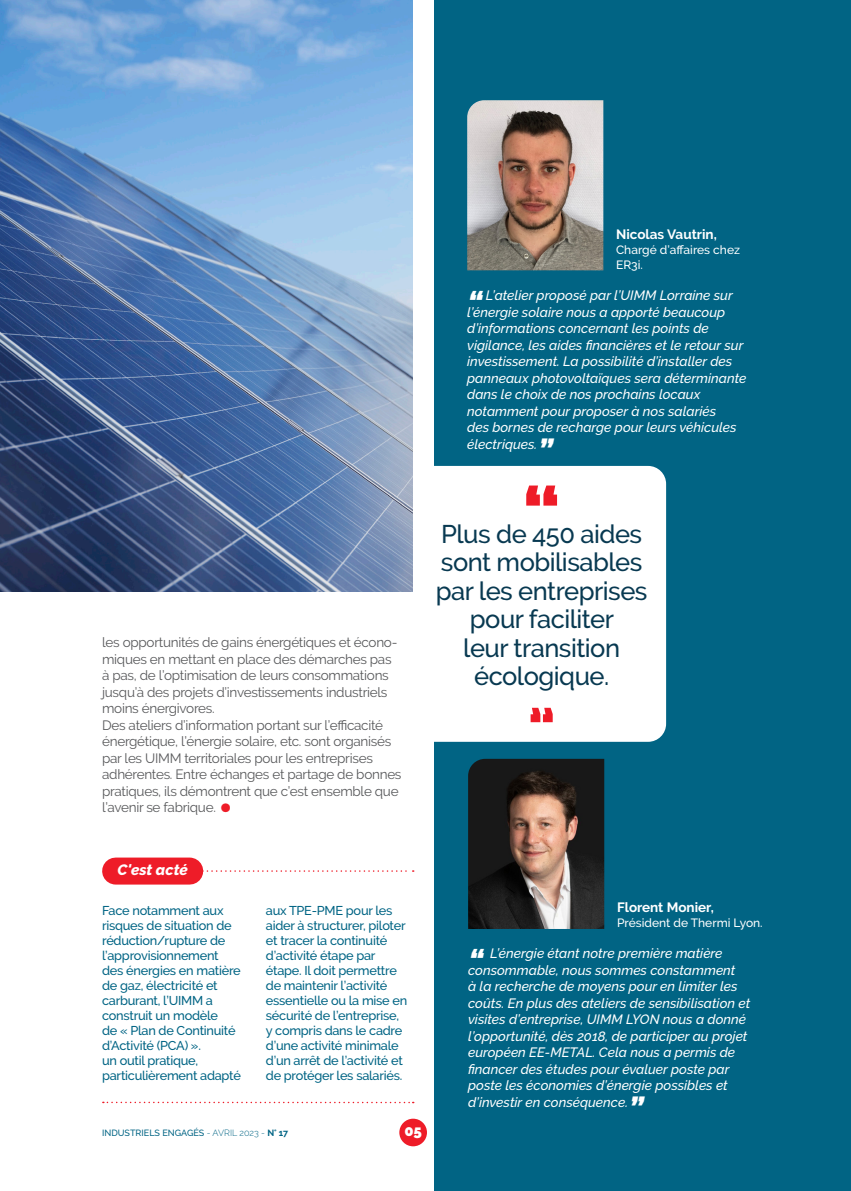
<style>
.page{position:relative;width:851px;height:1191px;background:#fff}
.page>*{position:absolute;margin:0;border:0;box-sizing:border-box;transform-origin:0 0}
._04_texte_courant{font:900 37.5px "Raleway";color:#ee1c28}
._09_Portrait_Texte_I{font:italic 800 33px "Raleway";color:#fff}
._09_Portrait_Exergue{font:500 25.5px/28.5px "Raleway";letter-spacing:-.02em;color:#083951;text-align:center}
._07_C_est_acté_dans{font:italic 800 15px "Raleway";color:#fff}
.t1{font:900 15px "Raleway";color:#fff}
._09_Portrait_Texte_I-2{font:italic 500 13.5px/16.5px "Raleway";color:#fff}
._04_texte_courant-2{font:13.5px/16.5px "Raleway";letter-spacing:-.02em;color:#57585a}
._09_Portrait_Nom_Bol{font:700 13.5px "Raleway";color:#fff}
._08_C_est_acté_Texte{font:500 12.75px/15px "Raleway";letter-spacing:-.02em;color:#016484}
._09_Portrait_Fonctio{font:500 12px/15px "Raleway";color:#fff}
.Bas_de_page{font:500 9px "Raleway";color:#016484}
.s1{font-weight:300}
.s2{font-weight:700}
</style>
<div class="page">
<div style="left:434px;top:0;width:416px;height:1191px;background:#016484"></div>
<svg style="left:103px;top:1101px;width:310px;height:2px"></svg>
<div style="left:399px;top:1118px;width:28px;height:28px;background:#ee1c28;border-radius:50%"></div>
<svg style="left:198px;top:870px;width:215px;height:1px"></svg>
<div style="left:116px;top:857px;width:74px;height:27px;background:#ee1c28"></div>
<div style="left:412px;top:466px;width:254px;height:276px;background:#fff;border-radius:18px"></div>
<img style="left:0;top:0;width:412px;height:591px">
<img style="left:467px;top:100px;width:136px;height:170px">
<img style="left:468px;top:759px;width:136px;height:170px">
<svg style="left:526px;top:485px;width:31px;height:20px"></svg>
<svg style="left:530px;top:708px;width:22px;height:14px"></svg>
<p class="_09_Portrait_Nom_Bol" style="left:616px;top:226px;width:102px">Nicolas Vautrin,</p>
<p class="_09_Portrait_Fonctio" style="left:616px;top:242px;width:125px">Chargé d’affaires chez<br>ER3i.</p>
<p class="_09_Portrait_Texte_I-2" style="left:467px;top:287px;width:281px;text-indent:19px">L’atelier proposé par l’UIMM Lorraine sur l’énergie solaire nous a apporté beaucoup d’informations concernant les points de vigilance, les aides financières et le retour sur investissement. La possibilité d’installer des panneaux photovoltaïques sera déterminante dans le choix de nos prochains locaux notamment pour proposer à nos salariés<br>des bornes de recharge pour leurs véhicules électriques.</p>
<p class="_09_Portrait_Texte_I" style="left:467px;top:285px;width:17px">“</p>
<p class="_09_Portrait_Texte_I" style="left:537px;top:433px;width:20px">”</p>
<p class="_04_texte_courant-2" style="left:102px;top:634px;width:297px">les opportunités de gains énergétiques et écono&shy;miques en mettant en place des démarches pas à pas, de l’optimisation de leurs consommations jusqu’à des projets d’investissements industriels moins énergivores.</p>
<p class="_04_texte_courant-2" style="left:102px;top:717px;width:301px">Des ateliers d’information portant sur l’efficacité énergétique, l’énergie solaire, etc. sont organisés par les UIMM territoriales pour les entreprises adhérentes. Entre échanges et partage de bonnes pratiques, ils démontrent que c’est ensemble que l’avenir se fabrique.</p>
<p class="_04_texte_courant" style="left:219px;top:786px;width:15px">•</p>
<p class="_09_Portrait_Exergue" style="left:435px;top:519px;width:213px">Plus de 450 aides sont mobilisables par les entreprises pour faciliter<br>leur transition écologique.</p>
<p class="_07_C_est_acté_dans" style="left:117px;top:861px;width:72px">C'est acté</p>
<p class="_08_C_est_acté_Texte" style="left:102px;top:902px;width:140px">Face notamment aux risques de situation de réduction/rupture de l’approvisionnement des énergies en matière de gaz, électricité et carburant, l’UIMM a construit un modèle<br>de « Plan de Continuité d’Activité (PCA) ».<br>un outil pratique, particulièrement adapté</p>
<p class="_08_C_est_acté_Texte" style="left:266px;top:902px;width:143px">aux TPE-PME pour les aider à structurer, piloter et tracer la continuité d’activité étape par étape. Il doit permettre de maintenir l’activité essentielle ou la mise en sécurité de l’entreprise, y compris dans le cadre d’une activité minimale d’un arrêt de l’activité et de protéger les salariés.</p>
<p class="Bas_de_page" style="left:102px;top:1127px;width:188px">INDUSTRIELS ENGAGÉS <span class="s1">- AVRIL 2023 -</span> <span class="s2">N° 17</span></p>
<p class="t1" style="left:404px;top:1122px;width:19px">05</p>
<p class="_09_Portrait_Nom_Bol" style="left:617px;top:899px;width:98px">Florent Monier,</p>
<p class="_09_Portrait_Fonctio" style="left:617px;top:915px;width:147px">Président de Thermi Lyon.</p>
<p class="_09_Portrait_Texte_I-2" style="left:468px;top:945px;width:283px;text-indent:22px">L’énergie étant notre première matière consommable, nous sommes constamment<br>à la recherche de moyens pour en limiter les coûts. En plus des ateliers de sensibilisation et visites d’entreprise, UIMM LYON nous a donné l’opportunité, dès 2018, de participer au projet européen EE-METAL. Cela nous a permis de financer des études pour évaluer poste par poste les économies d’énergie possibles et d’investir en conséquence.</p>
<p class="_09_Portrait_Texte_I" style="left:468px;top:942px;width:17px">“</p>
<p class="_09_Portrait_Texte_I" style="left:628px;top:1091px;width:20px">”</p>
</div>
